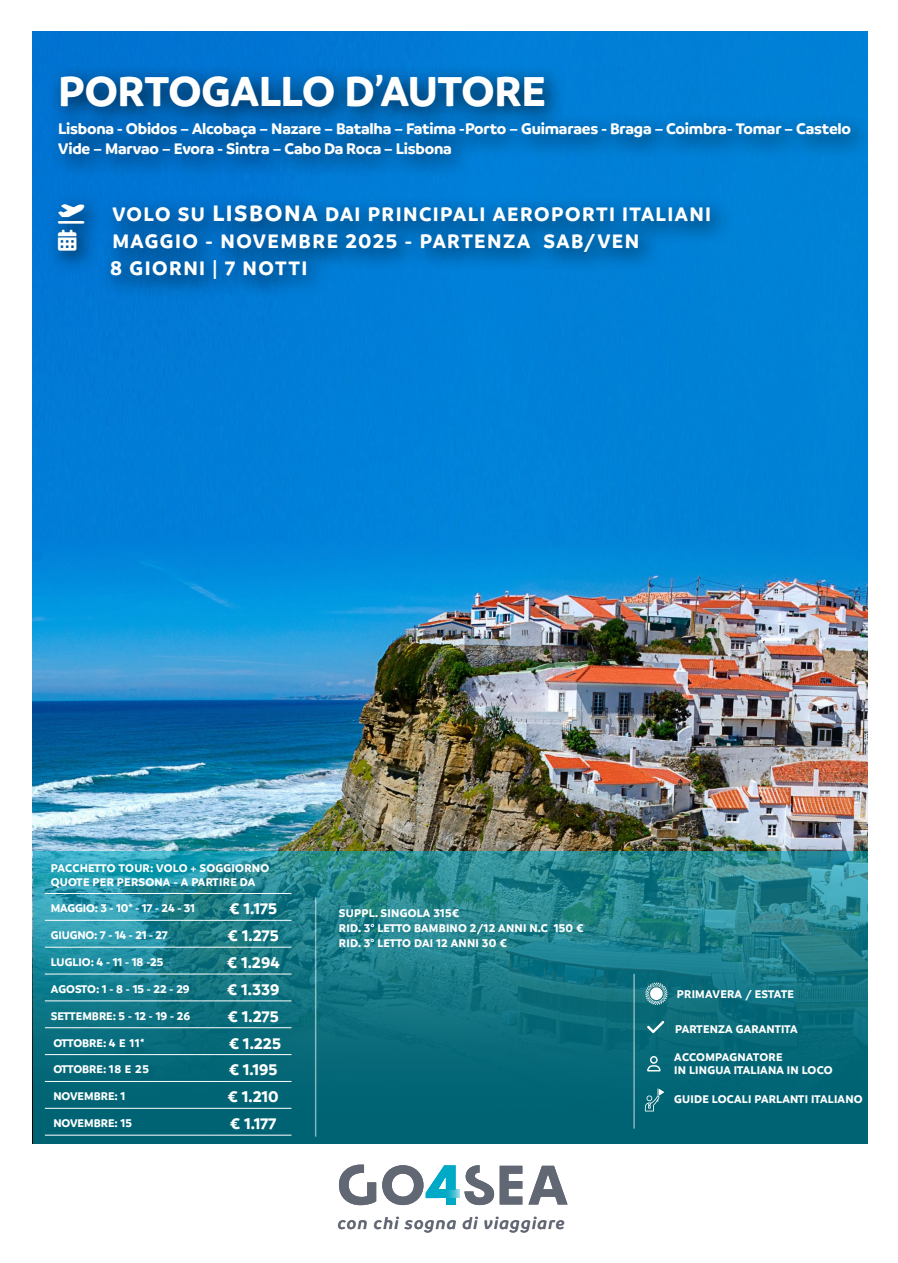
<style>
.page{position:relative;width:898px;height:1263px;background:#fff}
.page>*{position:absolute;margin:0;border:0;box-sizing:border-box;transform-origin:0 0}
.t1{font:700 45px "Branding";letter-spacing:-.01em;color:#fff}
.t2{font:700 21px/27px "Branding";letter-spacing:.065em;color:#fff}
.t3{font:italic 600 18px "Branding";letter-spacing:.065em;color:#616773}
.t4{font:700 16.5px/19.5px "Branding";letter-spacing:-.015em;color:#fff}
.t5{font:700 12px/13.5px "Branding";letter-spacing:.01em;color:#fff}
.t6{font:700 12px "Branding";letter-spacing:-.01em;color:#fff}
.s1{font-size:24px}
</style>
<div class="page">
<img style="left:33px;top:32px;width:834px;height:702px">
<img style="left:33px;top:734px;width:834px;height:117px">
<svg style="left:33px;top:851px;width:834px;height:293px;background:#147784"></svg>
<div style="left:46px;top:63px;width:827px;height:238px;background:#000;opacity:.75"></div>
<hr style="left:215px;top:920px;width:76px;height:1px;background:#fff">
<hr style="left:215px;top:1000px;width:76px;height:1px;background:#fff">
<hr style="left:215px;top:1027px;width:76px;height:1px;background:#fff">
<hr style="left:215px;top:1054px;width:76px;height:1px;background:#fff">
<hr style="left:215px;top:1081px;width:76px;height:1px;background:#fff">
<hr style="left:215px;top:1108px;width:76px;height:1px;background:#fff">
<hr style="left:215px;top:1135px;width:76px;height:1px;background:#fff">
<hr style="left:45px;top:893px;width:170px;height:1px;background:#fff">
<hr style="left:215px;top:893px;width:76px;height:1px;background:#fff">
<hr style="left:45px;top:920px;width:170px;height:1px;background:#fff">
<hr style="left:215px;top:947px;width:76px;height:1px;background:#fff">
<hr style="left:215px;top:974px;width:76px;height:1px;background:#fff">
<hr style="left:45px;top:947px;width:170px;height:1px;background:#fff">
<hr style="left:45px;top:1000px;width:170px;height:1px;background:#fff">
<hr style="left:45px;top:1108px;width:170px;height:1px;background:#fff">
<hr style="left:45px;top:1135px;width:170px;height:1px;background:#fff">
<hr style="left:45px;top:974px;width:170px;height:1px;background:#fff">
<hr style="left:45px;top:1027px;width:170px;height:1px;background:#fff">
<hr style="left:45px;top:1054px;width:170px;height:1px;background:#fff">
<hr style="left:45px;top:1081px;width:170px;height:1px;background:#fff">
<svg style="left:528px;top:1166px;width:39px;height:38px"></svg>
<svg style="left:464px;top:1165px;width:58px;height:40px"></svg>
<svg style="left:339px;top:1164px;width:37px;height:41px"></svg>
<svg style="left:382px;top:1165px;width:73px;height:40px"></svg>
<svg style="left:438px;top:1189px;width:21px;height:9px"></svg>
<hr style="left:633px;top:974px;width:1px;height:154px;background:#fff">
<hr style="left:315px;top:897px;width:1px;height:240px;background:#fff">
<svg style="left:646px;top:1021px;width:18px;height:12px"></svg>
<svg style="left:647px;top:1056px;width:13px;height:15px"></svg>
<svg style="left:644px;top:1088px;width:19px;height:23px"></svg>
<svg style="left:644px;top:982px;width:23px;height:23px"></svg>
<svg style="left:649px;top:987px;width:13px;height:13px"></svg>
<svg style="left:58px;top:204px;width:27px;height:20px"></svg>
<h1 class="t1" style="left:58px;top:65px;width:489px">PORTOGALLO D’AUTORE</h1>
<h3 class="t4" style="left:58px;top:119px;width:794px">Lisbona - Obidos – Alcobaça – Nazare – Batalha – Fatima -Porto – Guimaraes - Braga – Coimbra- Tomar – Castelo<br>Vide – Marvao – Evora - Sintra – Cabo Da Roca – Lisbona</h3>
<h2 class="t2" style="left:112px;top:201px;width:600px">VOLO SU <span class="s1">LISBONA</span> DAI PRINCIPALI AEROPORTI ITALIANI</h2>
<h2 class="t2" style="left:110px;top:228px;width:530px;text-indent:-52px">▲ MAGGIO - NOVEMBRE 2025 - PARTENZA SAB/VEN<br>8 GIORNI | 7 NOTTI</h2>
<p class="t5" style="left:51px;top:862px;width:220px">PACCHETTO TOUR: VOLO + SOGGIORNO<br>QUOTE PER PERSONA - A PARTIRE DA</p>
<p class="t6" style="left:51px;top:901px;width:145px">MAGGIO: 3 - 10* - 17 - 24 - 31</p>
<h3 class="t4" style="left:229px;top:899px;width:49px">€ 1.175</h3>
<p class="t6" style="left:51px;top:928px;width:118px">GIUGNO: 7 - 14 - 21 - 27</p>
<h3 class="t4" style="left:227px;top:926px;width:53px">€ 1.275</h3>
<p class="t5" style="left:51px;top:955px;width:114px">LUGLIO: 4 - 11 - 18 -25</p>
<h3 class="t4" style="left:227px;top:953px;width:54px">€ 1.294</h3>
<p class="t5" style="left:51px;top:982px;width:140px">AGOSTO: 1 - 8 - 15 - 22 - 29</p>
<h3 class="t4" style="left:227px;top:980px;width:54px">€ 1.339</h3>
<p class="t5" style="left:51px;top:1009px;width:141px">SETTEMBRE: 5 - 12 - 19 - 26</p>
<h3 class="t4" style="left:227px;top:1006px;width:53px">€ 1.275</h3>
<p class="t5" style="left:53px;top:1036px;width:93px">OTTOBRE: 4 E 11*</p>
<h3 class="t4" style="left:228px;top:1033px;width:54px">€ 1.225</h3>
<p class="t5" style="left:53px;top:1063px;width:97px">OTTOBRE: 18 E 25</p>
<h3 class="t4" style="left:229px;top:1060px;width:50px">€ 1.195</h3>
<p class="t5" style="left:53px;top:1089px;width:73px">NOVEMBRE: 1</p>
<h3 class="t4" style="left:227px;top:1087px;width:53px">€ 1.210</h3>
<p class="t5" style="left:53px;top:1116px;width:80px">NOVEMBRE: 15</p>
<h3 class="t4" style="left:230px;top:1114px;width:48px">€ 1.177</h3>
<p class="t5" style="left:339px;top:905px;width:246px;line-height:15px">SUPPL. SINGOLA 315€<br>RID. 3° LETTO BAMBINO 2/12 ANNI N.C 150 €<br>RID. 3° LETTO DAI 12 ANNI 30 €</p>
<h3 class="t3" style="left:337px;top:1214px;width:228px">con chi sogna di viaggiare</h3>
<p class="t5" style="left:676px;top:988px;width:119px">PRIMAVERA / ESTATE</p>
<p class="t5" style="left:675px;top:1022px;width:124px">PARTENZA GARANTITA</p>
<p class="t5" style="left:674px;top:1050px;width:160px">ACCOMPAGNATORE<br>IN LINGUA ITALIANA IN LOCO</p>
<p class="t5" style="left:674px;top:1092px;width:190px">GUIDE LOCALI PARLANTI ITALIANO</p>
</div>
